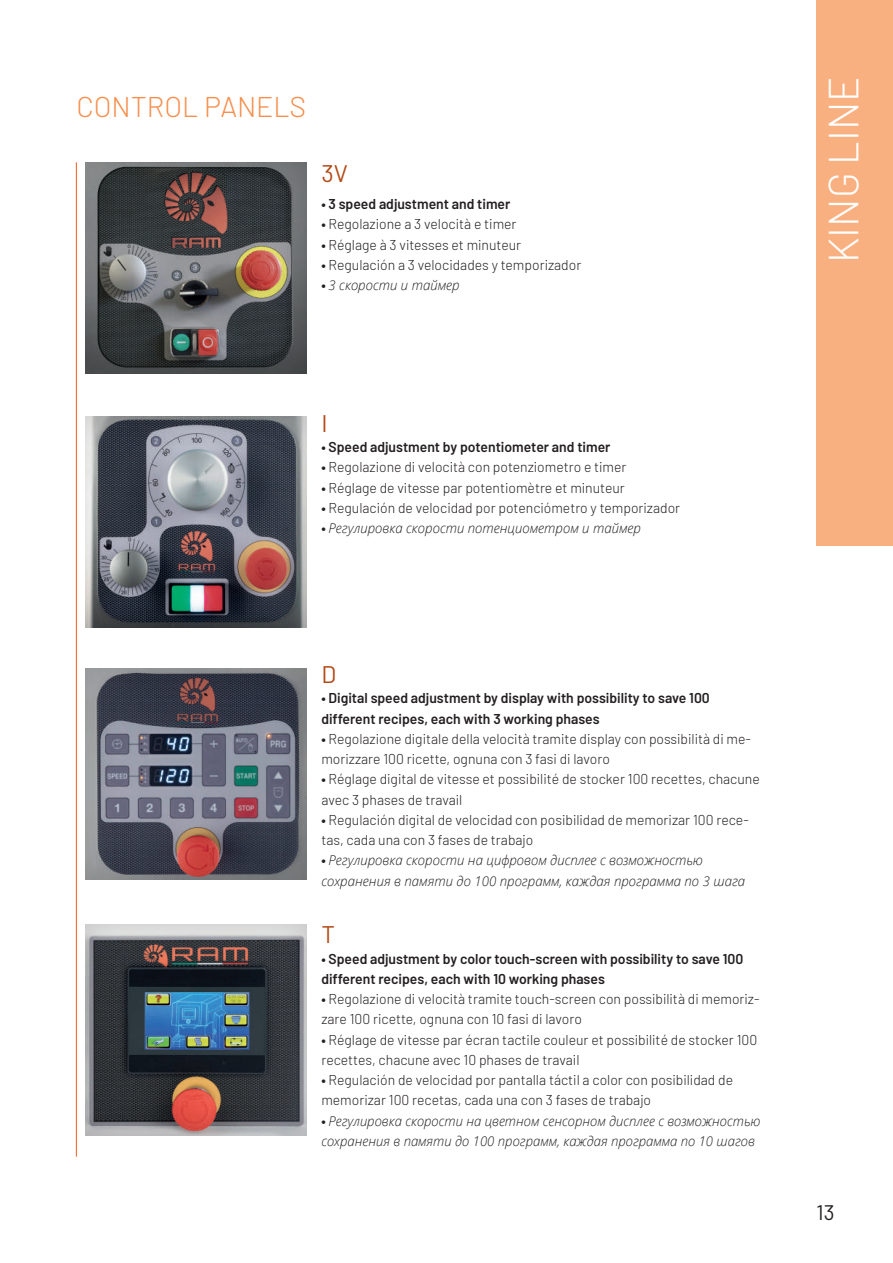
<style>
.page{position:relative;width:893px;height:1263px;background:#fff}
.page>*{position:absolute;margin:0;border:0;box-sizing:border-box;transform-origin:0 0}
.t1{font:300 42px "Barlow";color:#fff}
.t2{font:300 28.5px "Barlow";color:#f68f4e}
.t3{font:24px "Barlow";color:#b34a17}
.t4{font:21px "Barlow";color:#231f20}
.t5{font:300 14.25px/20.2px "Barlow";color:#231f20}
.t6{font:600 14.25px/20.2px "Barlow";color:#231f20}
.t7{font:italic 300 13.5px/20.2px "Open Sans";color:#231f20}
.s1{font-weight:600}
.s2{font-family:"Barlow";font-weight:600;font-style:normal;font-size:14.25px}
</style>
<div class="page">
<div style="left:816px;top:0;width:77px;height:545px;background:#f9b080"></div>
<div style="left:83px;top:160px;width:224px;height:214px;background:#231f20;opacity:.2"></div>
<div style="left:83px;top:665px;width:224px;height:215px;background:#231f20;opacity:.2"></div>
<div style="left:83px;top:414px;width:224px;height:215px;background:#231f20;opacity:.2"></div>
<div style="left:83px;top:922px;width:224px;height:215px;background:#231f20;opacity:.2"></div>
<hr style="left:76px;top:162px;width:1px;height:995px;background:#f36e31">
<h2 class="t2" style="left:77px;top:89px;width:231px">CONTROL PANELS</h2>
<h3 class="t3" style="left:321px;top:159px;width:28px">3V</h3>
<p class="t6" style="left:321px;top:194px;width:191px">• 3 speed adjustment and timer</p>
<p class="t5" style="left:321px;top:214px;width:197px"><span class="s1">•</span> Regolazione a 3 velocità e timer</p>
<p class="t5" style="left:321px;top:234px;width:201px"><span class="s1">•</span> Réglage à 3 vitesses et minuteur</p>
<p class="t5" style="left:321px;top:254px;width:261px"><span class="s1">•</span> Regulación a 3 velocidades y temporizador</p>
<p class="t7" style="left:321px;top:275px;width:140px"><span class="s2">•</span> 3 скорости и таймер</p>
<h3 class="t3" style="left:321px;top:409px;width:8px">I</h3>
<p class="t6" style="left:321px;top:437px;width:291px">• Speed adjustment by potentiometer and timer</p>
<p class="t5" style="left:321px;top:457px;width:307px"><span class="s1">•</span> Regolazione di velocità con potenziometro e timer</p>
<p class="t5" style="left:321px;top:477px;width:305px"><span class="s1">•</span> Réglage de vitesse par potentiomètre et minuteur</p>
<p class="t5" style="left:321px;top:497px;width:360px"><span class="s1">•</span> Regulación de velocidad por potenciómetro y temporizador</p>
<p class="t7" style="left:321px;top:518px;width:321px"><span class="s2">•</span> Регулировка скорости потенциометром и таймер</p>
<h3 class="t3" style="left:321px;top:660px;width:16px">D</h3>
<p class="t6" style="left:321px;top:688px;width:390px">• Digital speed adjustment by display with possibility to save 100 different recipes, each with 3 working phases</p>
<p class="t5" style="left:321px;top:728px;width:431px"><span class="s1">•</span> Regolazione digitale della velocità tramite display con possibilità di me&shy;morizzare 100 ricette, ognuna con 3 fasi di lavoro</p>
<p class="t5" style="left:321px;top:769px;width:440px"><span class="s1">•</span> Réglage digital de vitesse et possibilité de stocker 100 recettes, chacune avec 3 phases de travail</p>
<p class="t5" style="left:321px;top:809px;width:429px"><span class="s1">•</span> Regulación digital de velocidad con posibilidad de memorizar 100 rece&shy;tas, cada una con 3 fases de trabajo</p>
<p class="t7" style="left:321px;top:850px;width:425px"><span class="s2">•</span> Регулировка скорости на цифровом дисплее с возможностью сохранения в памяти до 100 программ, каждая программа по 3 шага</p>
<h3 class="t3" style="left:321px;top:920px;width:15px">T</h3>
<p class="t6" style="left:321px;top:948px;width:423px">• Speed adjustment by color touch-screen with possibility to save 100 different recipes, each with 10 working phases</p>
<p class="t5" style="left:321px;top:988px;width:440px"><span class="s1">•</span> Regolazione di velocità tramite touch-screen con possibilità di memoriz&shy;zare 100 ricette, ognuna con 10 fasi di lavoro</p>
<p class="t5" style="left:321px;top:1029px;width:437px"><span class="s1">•</span> Réglage de vitesse par écran tactile couleur et possibilité de stocker 100 recettes, chacune avec 10 phases de travail</p>
<p class="t5" style="left:321px;top:1069px;width:413px"><span class="s1">•</span> Regulación de velocidad por pantalla táctil a color con posibilidad de memorizar 100 recetas, cada una con 3 fases de trabajo</p>
<p class="t7" style="left:321px;top:1110px;width:440px"><span class="s2">•</span> Регулировка скорости на цветном сенсорном дисплее с возможностью сохранения в памяти до 100 программ, каждая программа по 10 шагов</p>
<h1 class="t1" style="left:817px;top:263px;width:188px;rotate:-90deg">KING LINE</h1>
<h3 class="t4" style="left:816px;top:1199px;width:20px">13</h3>
</div>
